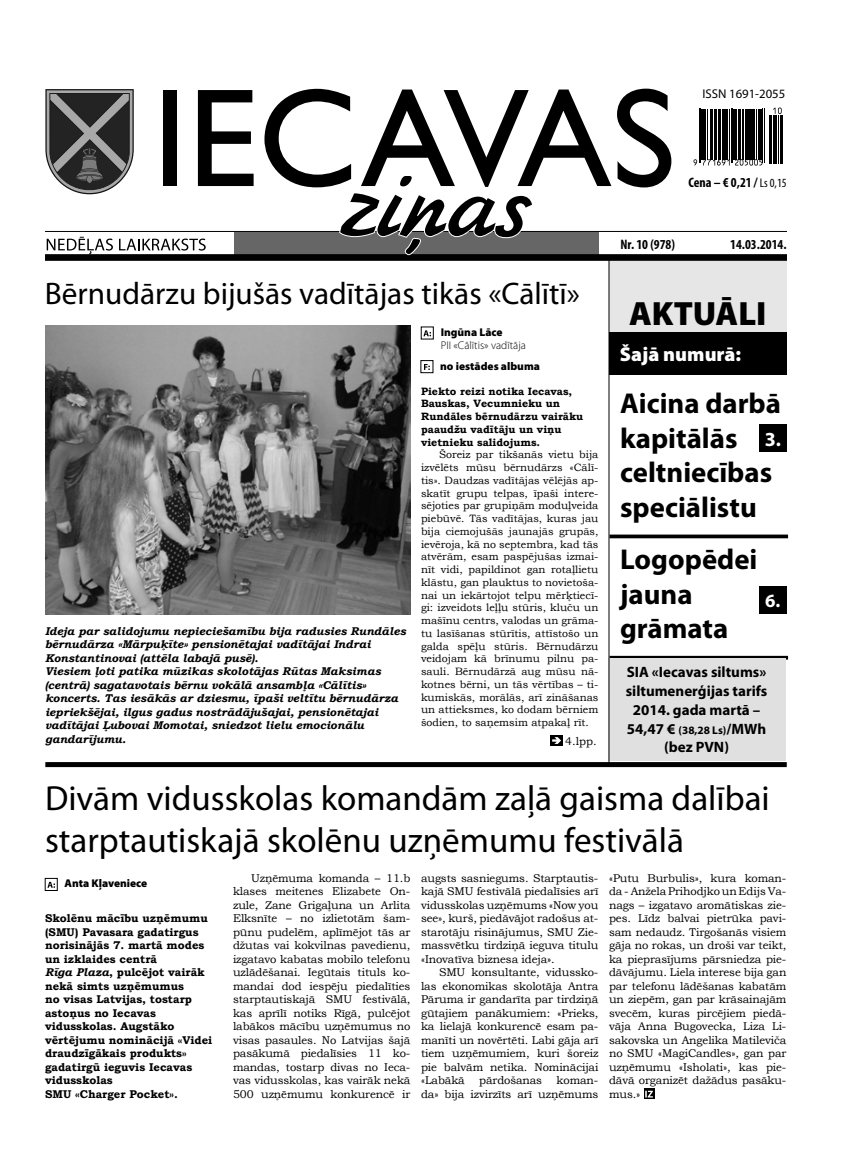
<style>
.page{position:relative;width:851px;height:1170px;background:#fff}
.page>*{position:absolute;margin:0;border:0;box-sizing:border-box;transform-origin:0 0}
.t1{font:35px/42px "Myriad Pro";color:#000}
.t2{font:900 33.75px "Myriad Pro";color:#000}
.t3{font:31.25px "Myriad Pro";color:#000}
.t4{font:700 28.75px/34.5px "Myriad Pro";color:#000}
.t5{font:900 20px "Myriad Pro";color:#fff}
.t6{font:700 20px "Myriad Pro";color:#fff}
.t7{font:700 18.75px "Myriad Pro";color:#fff}
.t8{font:700 15px/18.8px "Myriad Pro";color:#000;text-align:center}
.t9{font:700 condensed 13.75px "Myriad Pro";color:#000}
.t10{font:12.75px "Myriad Pro";color:#000}
.t11{font:11.25px/13.5px "Bookman Old Style";letter-spacing:-.01em;color:#000;text-align:justify}
.t12{font:italic 700 11.25px/13.5px "Bookman Old Style";color:#000}
.t13{font:700 11.25px/13.5px "Bookman Old Style";color:#000}
.t14{font:900 11.25px "Myriad Pro";color:#000}
.t15{font:300 11.25px "Myriad Pro";color:#000}
.t16{font:10.62px/12.8px "Bookman Old Style";color:#000;text-align:justify}
.t17{font:700 10.62px/12.8px "Bookman Old Style";color:#000}
.s1{font-weight:400;font-size:12.5px}
.s2{font-size:11.25px}
.s3{font-style:italic}
</style>
<div class="page">
<div style="left:234px;top:232px;width:364px;height:22px;background:#666"></div>
<hr style="left:45px;top:231px;width:741px;height:1px;background:#000">
<div style="left:45px;top:254px;width:741px;height:7px;background:#000"></div>
<svg style="left:47px;top:237px;width:66px;height:17px"></svg>
<svg style="left:119px;top:238px;width:87px;height:12px"></svg>
<div style="left:163px;top:90px;width:13px;height:96px;background:#000"></div>
<svg style="left:198px;top:90px;width:55px;height:96px"></svg>
<svg style="left:617px;top:89px;width:54px;height:98px"></svg>
<svg style="left:264px;top:89px;width:347px;height:167px"></svg>
<svg style="left:45px;top:89px;width:89px;height:105px;background:#5d5d5d"></svg>
<svg style="left:609px;top:534px;width:179px;height:4px"></svg>
<svg style="left:609px;top:655px;width:179px;height:4px"></svg>
<div style="left:609px;top:261px;width:177px;height:71px;background:#e6e6e6"></div>
<div style="left:609px;top:332px;width:177px;height:42px;background:#000"></div>
<div style="left:759px;top:424px;width:27px;height:27px;background:#000"></div>
<hr style="left:699px;top:109px;width:1px;height:54px;background:#000">
<hr style="left:700px;top:109px;width:1px;height:54px;background:#000">
<hr style="left:701px;top:109px;width:2px;height:51px;background:#000">
<hr style="left:704px;top:109px;width:1px;height:51px;background:#000">
<hr style="left:707px;top:109px;width:1px;height:51px;background:#000">
<hr style="left:710px;top:109px;width:1px;height:51px;background:#000">
<hr style="left:711px;top:109px;width:1px;height:51px;background:#000">
<hr style="left:714px;top:109px;width:1px;height:51px;background:#000">
<hr style="left:716px;top:109px;width:1px;height:51px;background:#000">
<hr style="left:717px;top:109px;width:3px;height:51px;background:#000">
<hr style="left:721px;top:109px;width:1px;height:51px;background:#000">
<hr style="left:723px;top:109px;width:2px;height:51px;background:#000">
<svg style="left:693px;top:159px;width:36px;height:6px"></svg>
<hr style="left:726px;top:109px;width:2px;height:51px;background:#000">
<hr style="left:729px;top:109px;width:1px;height:51px;background:#000">
<hr style="left:730px;top:109px;width:1px;height:54px;background:#000">
<hr style="left:732px;top:109px;width:1px;height:54px;background:#000">
<hr style="left:733px;top:109px;width:1px;height:51px;background:#000">
<hr style="left:735px;top:109px;width:2px;height:51px;background:#000">
<hr style="left:738px;top:109px;width:2px;height:51px;background:#000">
<hr style="left:741px;top:109px;width:1px;height:51px;background:#000">
<hr style="left:743px;top:109px;width:1px;height:51px;background:#000">
<hr style="left:745px;top:109px;width:2px;height:51px;background:#000">
<hr style="left:748px;top:109px;width:2px;height:51px;background:#000">
<hr style="left:751px;top:109px;width:1px;height:51px;background:#000">
<hr style="left:752px;top:109px;width:2px;height:51px;background:#000">
<hr style="left:756px;top:109px;width:1px;height:51px;background:#000">
<svg style="left:735px;top:159px;width:27px;height:6px"></svg>
<hr style="left:757px;top:109px;width:1px;height:51px;background:#000">
<hr style="left:759px;top:109px;width:2px;height:51px;background:#000">
<hr style="left:762px;top:109px;width:1px;height:54px;background:#000">
<hr style="left:763px;top:109px;width:1px;height:54px;background:#000">
<hr style="left:769px;top:115px;width:1px;height:48px;background:#000">
<hr style="left:770px;top:115px;width:2px;height:48px;background:#000">
<hr style="left:772px;top:115px;width:2px;height:48px;background:#000">
<hr style="left:775px;top:115px;width:1px;height:48px;background:#000">
<hr style="left:777px;top:115px;width:1px;height:48px;background:#000">
<svg style="left:773px;top:107px;width:8px;height:7px"></svg>
<hr style="left:780px;top:115px;width:1px;height:48px;background:#000">
<hr style="left:782px;top:115px;width:1px;height:48px;background:#000">
<div style="left:45px;top:762px;width:741px;height:5px;background:#000"></div>
<div style="left:608px;top:657px;width:177px;height:103px;background:#e0e0e0"></div>
<hr style="left:608px;top:260px;width:1px;height:505px;background:#000">
<div style="left:759px;top:586px;width:27px;height:27px;background:#000"></div>
<div style="left:550px;top:735px;width:12px;height:10px;background:#000"></div>
<svg style="left:552px;top:737px;width:9px;height:7px"></svg>
<svg style="left:47px;top:881px;width:8px;height:6px"></svg>
<svg style="left:644px;top:1088px;width:10px;height:10px"></svg>
<svg style="left:645px;top:1090px;width:7px;height:7px"></svg>
<img style="left:45px;top:325px;width:365px;height:290px">
<svg style="left:423px;top:330px;width:8px;height:6px"></svg>
<svg style="left:424px;top:364px;width:6px;height:6px"></svg>
<div style="left:420px;top:360px;width:13px;height:13px;border:1px solid #000"></div>
<p class="t10" style="left:702px;top:86px;width:84px">ISSN 1691-2055</p>
<p class="t9" style="left:688px;top:174px;width:100px">Cena – € 0,21 / <span class="s1">Ls 0,15</span></p>
<h3 class="t3" style="left:45px;top:274px;width:536px">Bērnudārzu bijušās vadītājas tikās «Cālītī»</h3>
<p class="t12" style="left:45px;top:623px;width:362px">Ideja par salidojumu nepieciešamību bija radusies Rundāles bērnudārza «Mārpuķīte» pensionētajai vadītājai Indrai Konstantinovai (attēla labajā pusē).<br>Viesiem ļoti patika mūzikas skolotājas Rūtas Maksimas (centrā) sagatavotais bērnu vokālā ansambļa «Cālītis» koncerts. Tas iesākās ar dziesmu, īpaši veltītu bērnudārza iepriekšējai, ilgus gadus nostrādājušajai, pensionētajai vadītājai Ļubovai Momotai, sniedzot lielu emocionālu gandarījumu.</p>
<p class="t14" style="left:440px;top:324px;width:63px">Ingūna Lāce</p>
<p class="t15" style="left:440px;top:338px;width:87px">PII «Cālītis» vadītāja</p>
<p class="t14" style="left:440px;top:358px;width:101px">no iestādes albuma</p>
<p class="t17" style="left:421px;top:384px;width:163px">Piekto reizi notika Iecavas,<br>Bauskas, Vecumnieku un<br>Rundāles bērnudārzu vairāku paaudžu vadītāju un viņu vietnieku salidojums.</p>
<p class="t16" style="left:421px;top:448px;width:179px;text-indent:18px">Šoreiz par tikšanās vietu bija izvēlēts mūsu bērnudārzs «Cālī&shy;tis». Daudzas vadītājas vēlējās ap&shy;skatīt grupu telpas, īpaši intere&shy;sējoties par grupiņām moduļveida piebūvē. Tās vadītājas, kuras jau bija ciemojušās jaunajās grupās, ievēroja, kā no septembra, kad tās atvērām, esam paspējušas izmai&shy;nīt vidi, papildinot gan rotaļlietu klāstu, gan plauktus to novietoša&shy;nai un iekārtojot telpu mērķtiecī&shy;gi: izveidots leļļu stūris, kluču un mašīnu centrs, valodas un grāma&shy;tu lasīšanas stūrītis, attīstošo un galda spēļu stūris. Bērnudārzu veidojam kā brīnumu pilnu pa&shy;sauli. Bērnudārzā aug mūsu nā&shy;kotnes bērni, un tās vērtības – ti&shy;kumiskās, morālās, arī zināšanas un attieksmes, ko dodam bērniem šodien, to saņemsim atpakaļ rīt.</p>
<p class="t11" style="left:565px;top:734px;width:33px">4.lpp.</p>
<p class="t9" style="left:620px;top:236px;width:56px">Nr. 10 (978)</p>
<p class="t9" style="left:730px;top:235px;width:58px">14.03.2014.</p>
<h2 class="t2" style="left:629px;top:290px;width:139px">AKTUĀLI</h2>
<h3 class="t5" style="left:619px;top:340px;width:123px">Šajā numurā:</h3>
<h3 class="t4" style="left:620px;top:385px;width:162px">Aicina darbā kapitālās celtniecības speciālistu</h3>
<h3 class="t4" style="left:620px;top:541px;width:139px">Logopēdei jauna grāmata</h3>
<h3 class="t6" style="left:764px;top:426px;width:18px">3.</h3>
<h3 class="t7" style="left:765px;top:588px;width:17px">6.</h3>
<h3 class="t8" style="left:625px;top:662px;width:143px">SIA «Iecavas siltums» siltumenerģijas tarifs<br>2014. gada martā –<br>54,47 € <span class="s2">(38,28 Ls)</span>/MWh (bez PVN)</h3>
<h1 class="t1" style="left:45px;top:776px;width:726px">Divām vidusskolas komandām zaļā gaisma dalībai starptautiskajā skolēnu uzņēmumu festivālā</h1>
<p class="t14" style="left:65px;top:875px;width:84px">Anta Kļaveniece</p>
<p class="t13" style="left:45px;top:911px;width:169px">Skolēnu mācību uzņēmumu (SMU) Pavasara gadatirgus norisinājās 7. martā modes un izklaides centrā<br><span class="s3">Rīga Plaza</span>, pulcējot vairāk nekā simts uzņēmumus<br>no visas Latvijas, tostarp astoņus no Iecavas vidusskolas. Augstāko vērtējumu nominācijā «Videi draudzīgākais produkts» gadatirgū ieguvis Iecavas vidusskolas<br>SMU «Charger Pocket».</p>
<p class="t11" style="left:233px;top:870px;width:179px;text-indent:18px">Uzņēmuma komanda – 11.b klases meitenes Elizabete On&shy;zule, Zane Grigaļuna un Arlita Elksnīte – no izlietotām šam&shy;pūnu pudelēm, aplīmējot tās ar džutas vai kokvilnas pavedienu, izgatavo kabatas mobilo telefonu uzlādēšanai. Iegūtais tituls ko&shy;mandai dod iespēju piedalīties starptautiskajā SMU festivālā, kas aprīlī notiks Rīgā, pulcējot labākos mācību uzņēmumus no visas pasaules. No Latvijas šajā pasākumā piedalīsies 11 ko&shy;mandas, tostarp divas no Ieca&shy;vas vidusskolas, kas vairāk nekā 500 uzņēmumu konkurencē ir</p>
<p class="t11" style="left:421px;top:870px;width:179px">augsts sasniegums. Starptautis&shy;kajā SMU festivālā piedalīsies arī vidusskolas uzņēmums «Now you see», kurš, piedāvājot radošus at&shy;starotāju risinājumus, SMU Zie&shy;massvētku tirdziņā ieguva titulu «Inovatīva biznesa ideja».</p>
<p class="t11" style="left:421px;top:965px;width:179px;text-indent:18px">SMU konsultante, vidussko&shy;las ekonomikas skolotāja Antra Pāruma ir gandarīta par tirdziņā gūtajiem panākumiem: «Prieks, ka lielajā konkurencē esam pa&shy;manīti un novērtēti. Labi gāja arī tiem uzņēmumiem, kuri šoreiz pie balvām netika. Nominācijai «Labākā</p>
<p class="t11" style="left:421px;top:1073px;width:179px;text-align:right">koman-<br>da» bija izvirzīts arī uzņēmums</p>
<p class="t11" style="left:479px;top:1073px;width:64px">pārdošanas</p>
<p class="t11" style="left:609px;top:870px;width:179px">«Putu Burbulis», kura koman&shy;da - Anžela Prihodjko un Edijs Va&shy;nags – izgatavo aromātiskas zie&shy;pes. Līdz balvai pietrūka pavi&shy;sam nedaudz. Tirgošanās visiem gāja no rokas, un droši var teikt, ka pieprasījums pārsniedza pie&shy;dāvājumu. Liela interese bija gan par telefonu lādēšanas kabatām un ziepēm, gan par krāsainajām svecēm, kuras pircējiem piedā&shy;vāja Anna Bugovecka, Liza Li&shy;sakovska un Angelika Matileviča no SMU «MagiCandles», gan par uzņēmumu «Isholati», kas pie&shy;dāvā organizēt dažādus pasāku&shy;mus.»</p>
</div>
